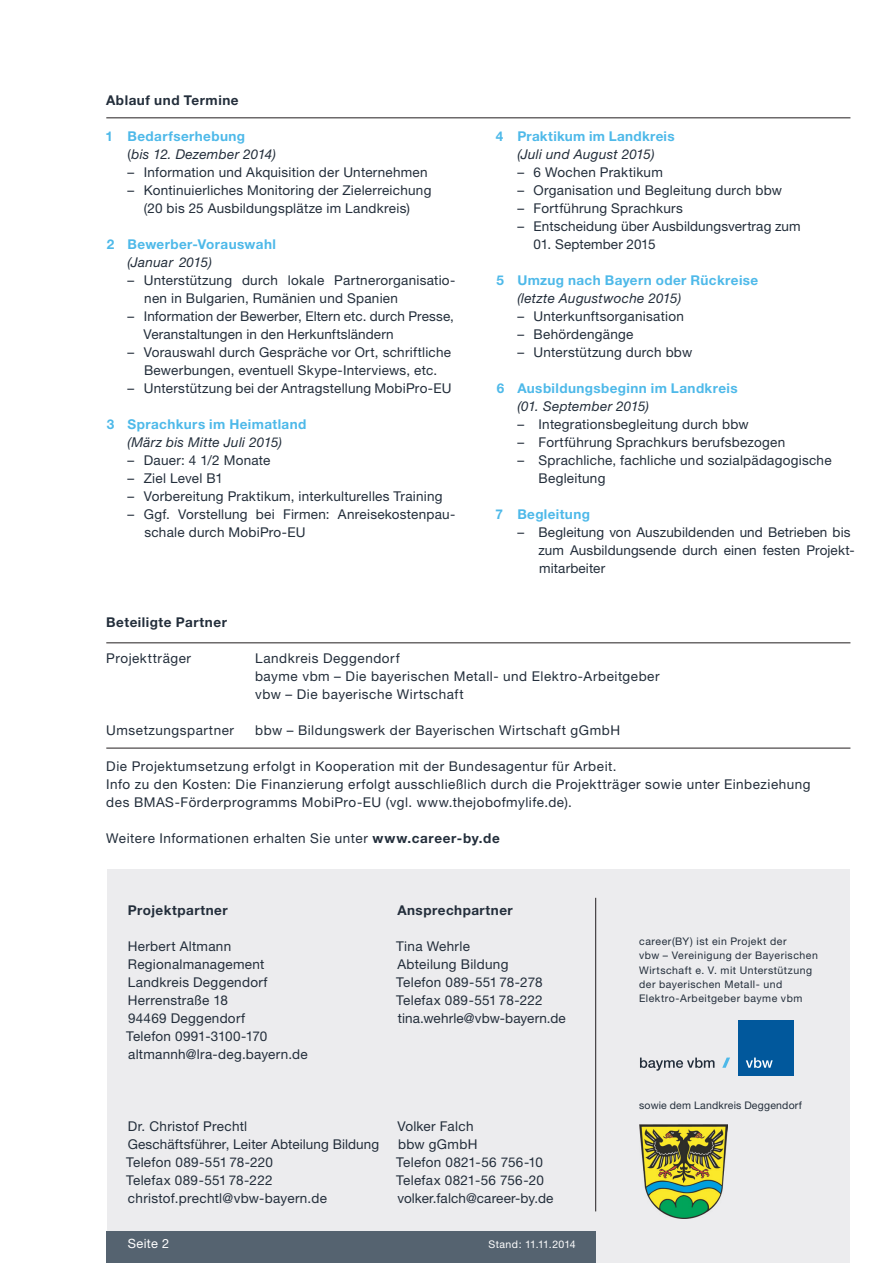
<style>
.page{position:relative;width:893px;height:1263px;background:#fff}
.page>*{position:absolute;margin:0;border:0;box-sizing:border-box;transform-origin:0 0}
.t1{font:13.5px/18px "Helvetica Neue LT Pro";letter-spacing:.02em;color:#232e3b}
.t2{font:13.5px/18px "Helvetica Neue LT Pro";letter-spacing:.04em;color:#232e3b}
.t3{font:700 13.5px "Helvetica Neue LT Pro";letter-spacing:.03em;color:#4eb9e9}
.t4{font:italic 13.5px/18px "Helvetica Neue LT Pro";letter-spacing:.02em;color:#232e3b}
.t5{font:700 13.5px "Helvetica Neue LT Pro";letter-spacing:.035em;color:#232e3b}
.t6{font:12.75px "Helvetica Neue LT Pro";letter-spacing:.03em;color:#fff}
.t7{font:10.5px/14.2px "Helvetica Neue LT Pro";letter-spacing:.045em;color:#232e3b}
.t8{font:10.5px "Helvetica Neue LT Pro";letter-spacing:.02em;color:#232e3b}
.t9{font:10.5px "Helvetica Neue LT Pro";letter-spacing:.025em;color:#fff}
.s1{font-weight:700;font-style:normal;color:#4eb9e9}
.s2{font-style:normal}
.s3{font-weight:700}
</style>
<div class="page">
<div style="left:107px;top:870px;width:743px;height:393px;background:#ececee"></div>
<div style="left:106px;top:1231px;width:489px;height:32px;background:#556370"></div>
<div style="left:738px;top:1020px;width:56px;height:56px;background:#01589c"></div>
<svg style="left:746px;top:1057px;width:27px;height:11px"></svg>
<svg style="left:640px;top:1057px;width:74px;height:14px"></svg>
<svg style="left:722px;top:1057px;width:8px;height:11px"></svg>
<hr style="left:595px;top:898px;width:1px;height:313px;background:#231f20">
<img style="left:640px;top:1125px;width:88px;height:93px">
<hr style="left:106px;top:748px;width:744px;height:1px;background:#231f20">
<hr style="left:106px;top:643px;width:744px;height:1px;background:#231f20">
<hr style="left:106px;top:118px;width:744px;height:1px;background:#231f20">
<p class="t5" style="left:106px;top:92px;width:134px">Ablauf und Termine</p>
<p class="t4" style="left:128px;top:127px;width:150px;text-indent:-22px"><span class="s1">1 Bedarfserhebung<br></span><span class="s2">(</span>bis 12. Dezember 2014)</p>
<p class="t1" style="left:128px;top:163px;width:302px">– Information und Akquisition der Unternehmen</p>
<p class="t1" style="left:128px;top:181px;width:305px;text-align:center">– Kontinuierliches Monitoring der Zielerreichung (20 bis 25 Ausbildungsplätze im Landkreis)</p>
<p class="t3" style="left:107px;top:236px;width:171px">2 Bewerber-Vorauswahl</p>
<p class="t4" style="left:128px;top:253px;width:86px">(Januar 2015)</p>
<p class="t1" style="left:144px;top:271px;width:313px;text-indent:-17px">– Unterstützung durch lokale Partnerorganisatio&shy;nen in Bulgarien, Rumänien und Spanien</p>
<p class="t1" style="left:144px;top:307px;width:312px;text-indent:-16px">– Information der Bewerber, Eltern etc. durch Presse,<br>Veranstaltungen in den Herkunftsländern</p>
<p class="t1" style="left:128px;top:343px;width:325px;text-align:center">– Vorauswahl durch Gespräche vor Ort, schriftliche<br>Bewerbungen, eventuell Skype-Interviews, etc.</p>
<p class="t1" style="left:128px;top:379px;width:325px">– Unterstützung bei der Antragstellung MobiPro-EU</p>
<p class="t3" style="left:107px;top:416px;width:201px">3 Sprachkurs im Heimatland</p>
<p class="t4" style="left:128px;top:433px;width:156px">(März bis Mitte Juli 2015)</p>
<p class="t1" style="left:128px;top:451px;width:144px">– Dauer: 4 1/2 Monate</p>
<p class="t1" style="left:128px;top:469px;width:97px">– Ziel Level B1</p>
<p class="t1" style="left:128px;top:487px;width:317px">– Vorbereitung Praktikum, interkulturelles Training</p>
<p class="t1" style="left:144px;top:505px;width:312px;text-indent:-17px">– Ggf. Vorstellung bei Firmen: Anreisekostenpau&shy;schale durch MobiPro-EU</p>
<p class="t3" style="left:496px;top:128px;width:180px">4 Praktikum im Landkreis</p>
<p class="t4" style="left:517px;top:145px;width:139px">(Juli und August 2015)</p>
<p class="t1" style="left:517px;top:163px;width:147px">– 6 Wochen Praktikum</p>
<p class="t1" style="left:517px;top:181px;width:266px">– Organisation und Begleitung durch bbw</p>
<p class="t1" style="left:517px;top:199px;width:167px">– Fortführung Sprachkurs</p>
<p class="t1" style="left:517px;top:217px;width:285px">– Entscheidung über Ausbildungsvertrag zum</p>
<p class="t1" style="left:534px;top:235px;width:124px">01. September 2015</p>
<p class="t3" style="left:497px;top:272px;width:263px">5 Umzug nach Bayern oder Rückreise</p>
<p class="t4" style="left:517px;top:289px;width:165px">(letzte Augustwoche 2015)</p>
<p class="t1" style="left:517px;top:307px;width:168px">– Unterkunftsorganisation</p>
<p class="t1" style="left:517px;top:325px;width:118px">– Behördengänge</p>
<p class="t1" style="left:517px;top:343px;width:176px">– Unterstützung durch bbw</p>
<p class="t3" style="left:497px;top:380px;width:243px">6 Ausbildungsbeginn im Landkreis</p>
<p class="t4" style="left:517px;top:397px;width:133px">(01. September 2015)</p>
<p class="t1" style="left:517px;top:415px;width:233px">– Integrationsbegleitung durch bbw</p>
<p class="t1" style="left:517px;top:433px;width:269px">– Fortführung Sprachkurs berufsbezogen</p>
<p class="t1" style="left:539px;top:451px;width:294px;text-indent:-21px">– Sprachliche, fachliche und sozialpädagogische<br>Begleitung</p>
<p class="t3" style="left:496px;top:506px;width:96px">7 Begleitung</p>
<p class="t1" style="left:538px;top:523px;width:318px;text-indent:-21px">– Begleitung von Auszubildenden und Betrieben bis zum Ausbildungsende durch einen festen Projekt&shy;mitarbeiter</p>
<p class="t5" style="left:106px;top:614px;width:122px">Beteiligte Partner</p>
<p class="t2" style="left:106px;top:649px;width:86px">Projektträger</p>
<p class="t2" style="left:255px;top:649px;width:406px">Landkreis Deggendorf<br>bayme vbm – Die bayerischen Metall- und Elektro-Arbeitgeber vbw – Die bayerische Wirtschaft</p>
<p class="t2" style="left:106px;top:721px;width:129px">Umsetzungspartner</p>
<p class="t2" style="left:255px;top:721px;width:366px">bbw – Bildungswerk der Bayerischen Wirtschaft gGmbH</p>
<p class="t2" style="left:106px;top:757px;width:706px">Die Projektumsetzung erfolgt in Kooperation mit der Bundesagentur für Arbeit.<br>Info zu den Kosten: Die Finanzierung erfolgt ausschließlich durch die Projektträger sowie unter Einbeziehung des BMAS-Förderprogramms MobiPro-EU (vgl. www.thejobofmylife.de).</p>
<p class="t2" style="left:106px;top:829px;width:395px">Weitere Informationen erhalten Sie unter <span class="s3">www.career-by.de</span></p>
<p class="t5" style="left:128px;top:902px;width:101px">Projektpartner</p>
<p class="t1" style="left:126px;top:937px;width:183px">Herbert Altmann<br>Regionalmanagement<br>Landkreis Deggendorf<br>Herrenstraße 18<br>94469 Deggendorf<br>Telefon 0991-3100-170 altmannh@lra-deg.bayern.de</p>
<p class="t5" style="left:397px;top:902px;width:117px">Ansprechpartner</p>
<p class="t1" style="left:396px;top:937px;width:171px">Tina Wehrle<br>Abteilung Bildung<br>Telefon 089-551 78-278<br>Telefax 089-551 78-222 tina.wehrle@vbw-bayern.de</p>
<p class="t1" style="left:126px;top:1117px;width:255px">Dr. Christof Prechtl<br>Geschäftsführer, Leiter Abteilung Bildung<br>Telefon 089-551 78-220<br>Telefax 089-551 78-222 christof.prechtl@vbw-bayern.de</p>
<p class="t1" style="left:396px;top:1117px;width:159px">Volker Falch<br>bbw gGmbH<br>Telefon 0821-56 756-10<br>Telefax 0821-56 756-20 volker.falch@career-by.de</p>
<p class="t6" style="left:128px;top:1235px;width:43px">Seite 2</p>
<p class="t9" style="left:488px;top:1237px;width:89px">Stand : 11.11.2014</p>
<p class="t7" style="left:639px;top:934px;width:180px">career(BY) ist ein Projekt der<br>vbw – Vereinigung der Bayerischen<br>Wirtschaft e. V. mit Unterstützung der bayerischen Metall- und<br>Elektro-Arbeitgeber bayme vbm</p>
<p class="t8" style="left:639px;top:1099px;width:164px">sowie dem Landkreis Deggendorf</p>
</div>
